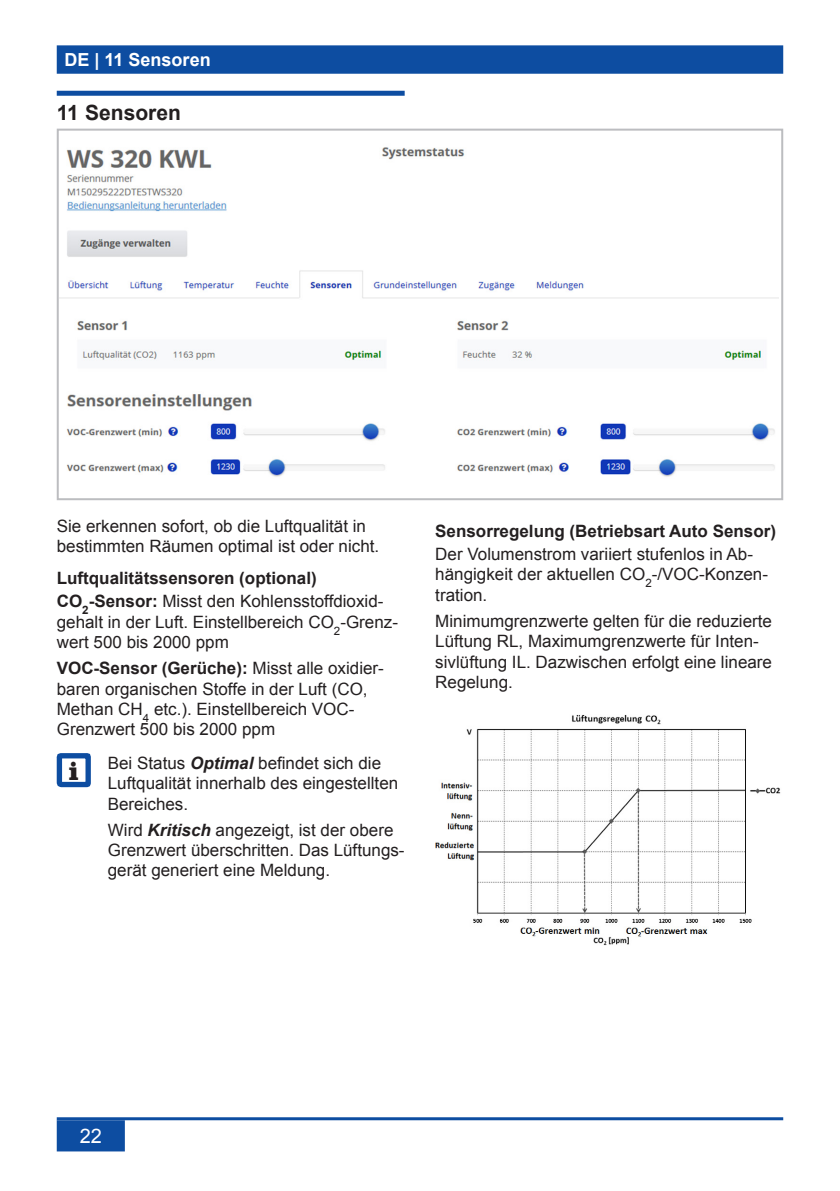
<style>
.page{position:relative;width:840px;height:1191px;background:#fff}
.page>*{position:absolute;margin:0;border:0;box-sizing:border-box;transform-origin:0 0}
.t1{font:700 21px "Arial";color:#231f20}
.t2{font:20px "Arial";color:#fff}
.t3{font:700 18px "Arial";color:#fff}
.t4{font:17px/20.4px "Arial";color:#231f20}
.t5{font:700 17px/23.2px "Arial";color:#231f20}
.s1{font-weight:400}
.s2{font-weight:700}
.s3{font-family:"Clarendon BT";font-weight:900;font-size:26.6px}
.s4{font-weight:700;font-style:italic}
</style>
<div class="page">
<div style="left:58px;top:46px;width:723px;height:27px;background:#0d4da1"></div>
<div style="left:57px;top:45px;width:725px;height:29px;border:2px solid #0d4da1"></div>
<div style="left:58px;top:1121px;width:66px;height:29px;background:#0d4da1"></div>
<div style="left:57px;top:1120px;width:68px;height:31px;border:2px solid #0d4da1"></div>
<hr style="left:57px;top:1117px;width:725px;height:3px;background:#0d4da1">
<div style="left:57px;top:91px;width:347px;height:5px;background:#0d4da1"></div>
<img style="left:60px;top:147px;width:717px;height:330px">
<div style="left:57px;top:129px;width:725px;height:371px;border:2px solid #bcbdc0"></div>
<svg style="left:57px;top:753px;width:34px;height:34px"></svg>
<img style="left:435px;top:715px;width:346px;height:231px">
<p class="t3" style="left:64px;top:48px;width:148px">DE | 11 Sensoren</p>
<p class="t1" style="left:57px;top:98px;width:126px">11 Sensoren</p>
<p class="t4" style="left:57px;top:516px;width:324px">Sie erkennen sofort, ob die Luftqualität in bestimmten Räumen optimal ist oder nicht.</p>
<p class="t5" style="left:57px;top:567px;width:328px">Luftqualitätssensoren (optional)<br>CO<sub>2</sub>-Sensor: <span class="s1">Misst den Kohlensstoffdioxid-</span></p>
<p class="t4" style="left:57px;top:612px;width:342px">gehalt in der Luft. Einstellbereich CO<sub>2</sub>-Grenz&shy;wert 500 bis 2000 ppm</p>
<p class="t4" style="left:57px;top:658px;width:328px"><span class="s2">VOC-Sensor (Gerüche):</span> Misst alle oxidier&shy;baren organischen Stoffe in der Luft (CO, Methan CH<sub>4</sub> etc.). Einstellbereich VOC-Grenzwert 500 bis 2000 ppm</p>
<p class="t4" style="left:108px;top:752px;width:292px;text-indent:-39px"><span class="s3">i</span> Bei Status <span class="s4">Optimal</span> befindet sich die<br>Luftqualität innerhalb des eingestellten<br>Bereiches.</p>
<p class="t4" style="left:108px;top:819px;width:298px">Wird <span class="s4">Kritisch</span> angezeigt, ist der obere<br>Grenzwert überschritten. Das Lüftungs&shy;gerät generiert eine Meldung.</p>
<p class="t5" style="left:435px;top:520px;width:342px">Sensorregelung (Betriebsart Auto Sensor)</p>
<p class="t4" style="left:435px;top:544px;width:334px">Der Volumenstrom variiert stufenlos in Ab&shy;hängigkeit der aktuellen CO<sub>2</sub>-/VOC-Konzen&shy;tration.</p>
<p class="t4" style="left:435px;top:611px;width:338px">Minimumgrenzwerte gelten für die reduzierte Lüftung RL, Maximumgrenzwerte für Inten&shy;sivlüftung IL. Dazwischen erfolgt eine lineare Regelung.</p>
<p class="t2" style="left:80px;top:1123px;width:24px">22</p>
</div>
